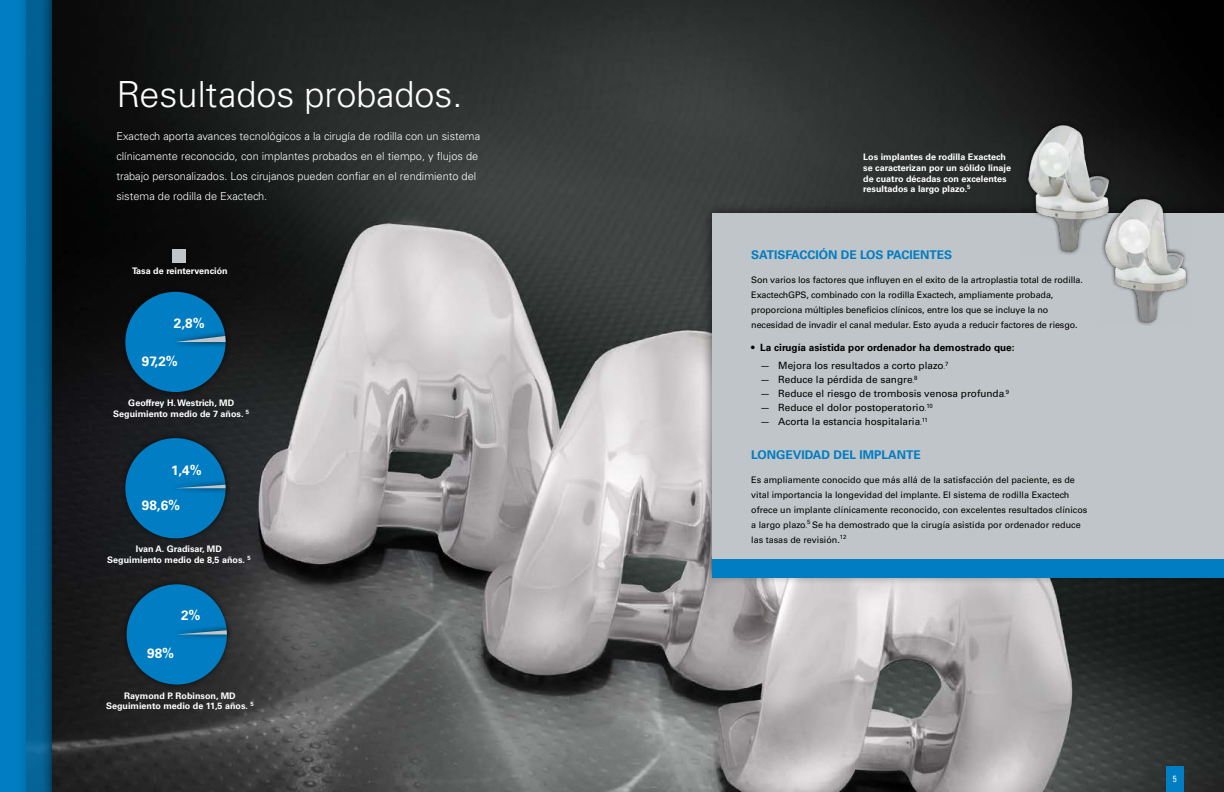
<style>
.page{position:relative;width:1224px;height:792px;background:#fff}
.page>*{position:absolute;margin:0;border:0;box-sizing:border-box;transform-origin:0 0}
.t1{font:300 36px "Univers LT Std";color:#fff}
.t2{font:700 13.5px "Univers LT Std";color:#fff}
.t3{font:700 12px "Univers LT Std";color:#007dc3}
.t4{font:300 11px/20px "Univers LT Std";color:#fff}
.t5{font:10px "Univers LT Std";color:#000}
.t6{font:700 10px "Univers LT Std";color:#000}
.t7{font:9px/15px "Univers LT Std";color:#000}
.t8{font:700 9px/10.8px "Univers LT Std";color:#fff;text-align:center}
.t9{font:condensed 9px "Univers LT Std";color:#fff}
.t10{font:6px "Univers LT Std";color:#000}
.s1{font-size:6px}
</style>
<div class="page">
<svg style="left:0;top:0;width:393px;height:792px;background:#016ba6"></svg>
<img style="left:52px;top:0;width:1172px;height:792px">
<div style="left:701px;top:201px;width:523px;height:384px;background:#000;opacity:.75"></div>
<div style="left:713px;top:214px;width:511px;height:359px;background:#bfc5c8"></div>
<div style="left:713px;top:559px;width:511px;height:19px;background:#007dc3"></div>
<div style="left:1166px;top:767px;width:17px;height:25px;background:#007dc3"></div>
<img style="left:1104px;top:195px;width:86px;height:130px">
<img style="left:1021px;top:122px;width:92px;height:133px">
<div style="left:120px;top:432px;width:111px;height:112px;background:#1c1f22"></div>
<div style="left:125px;top:438px;width:101px;height:100px;background:#007dc3;border-radius:50%"></div>
<div style="left:171px;top:479px;width:60px;height:15px;background:#000;opacity:.75"></div>
<svg style="left:175px;top:485px;width:51px;height:3px"></svg>
<div style="left:121px;top:579px;width:111px;height:111px;background:#000;opacity:.55"></div>
<div style="left:127px;top:584px;width:100px;height:101px;background:#007dc3;border-radius:50%"></div>
<div style="left:172px;top:625px;width:60px;height:15px;background:#000;opacity:.75"></div>
<svg style="left:176px;top:630px;width:51px;height:4px"></svg>
<div style="left:167px;top:244px;width:24px;height:25px;background:#000;opacity:.75"></div>
<div style="left:172px;top:250px;width:13px;height:13px;background:#bfc5c8"></div>
<div style="left:120px;top:286px;width:111px;height:112px;background:#000;opacity:.55"></div>
<div style="left:125px;top:292px;width:101px;height:100px;background:#007dc3;border-radius:50%"></div>
<div style="left:171px;top:331px;width:60px;height:16px;background:#000;opacity:.75"></div>
<svg style="left:175px;top:336px;width:51px;height:6px"></svg>
<h1 class="t1" style="left:116px;top:72px;width:348px">Resultados probados.</h1>
<p class="t4" style="left:116px;top:126px;width:365px">Exactech aporta avances tecnológicos a la cirugía de rodilla con un sistema clínicamente reconocido, con implantes probados en el tiempo, y flujos de trabajo personalizados. Los cirujanos pueden confiar en el rendimiento del sistema de rodilla de Exactech.</p>
<p class="t8" style="left:132px;top:266px;width:97px">Tasa de reintervención</p>
<h2 class="t2" style="left:174px;top:316px;width:32px">2,8%</h2>
<h2 class="t2" style="left:142px;top:353px;width:37px">97,2%</h2>
<p class="t8" style="left:113px;top:398px;width:137px">Geoffrey H. Westrich, MD<br>Seguimiento medio de 7 años. <sup>5</sup></p>
<h2 class="t2" style="left:171px;top:462px;width:32px">1,4%</h2>
<h2 class="t2" style="left:142px;top:498px;width:40px">98,6%</h2>
<p class="t8" style="left:107px;top:544px;width:145px">Ivan A. Gradisar, MD<br>Seguimiento medio de 8,5 años. <sup>5</sup></p>
<h2 class="t2" style="left:181px;top:607px;width:21px">2%</h2>
<h2 class="t2" style="left:147px;top:645px;width:29px">98%</h2>
<p class="t8" style="left:106px;top:690px;width:149px">Raymond P. Robinson, MD<br>Seguimiento medio de 11,5 años. <sup>5</sup></p>
<p class="t8" style="left:863px;top:152px;width:149px;text-align:left">Los implantes de rodilla Exactech se caracterizan por un sólido linaje de cuatro décadas con excelentes resultados a largo plazo.<sup>5</sup></p>
<h3 class="t3" style="left:751px;top:248px;width:202px">SATISFACCIÓN DE LOS PACIENTES</h3>
<p class="t7" style="left:751px;top:272px;width:333px">Son varios los factores que influyen en el exito de la artroplastia total de rodilla.<br>ExactechGPS, combinado con la rodilla Exactech, ampliamente probada, proporciona múltiples beneficios clínicos, entre los que se incluye la no necesidad de invadir el canal medular. Esto ayuda a reducir factores de riesgo.</p>
<p class="t6" style="left:751px;top:342px;width:265px">• La cirugía asistida por ordenador ha demostrado que:</p>
<p class="t5" style="left:760px;top:360px;width:186px">— Mejora los resultados a corto plazo<span class="s1">.</span></p>
<p class="t10" style="left:945px;top:360px;width:5px">7</p>
<p class="t5" style="left:760px;top:374px;width:155px">— Reduce la pérdida de sangre<span class="s1">.</span></p>
<p class="t10" style="left:914px;top:374px;width:5px">8</p>
<p class="t5" style="left:760px;top:388px;width:247px">— Reduce el riesgo de trombosis venosa profunda<span class="s1">.</span></p>
<p class="t10" style="left:1006px;top:388px;width:5px">9</p>
<p class="t5" style="left:760px;top:402px;width:168px">— Reduce el dolor postoperatorio<span class="s1">.</span></p>
<p class="t10" style="left:926px;top:402px;width:8px">10</p>
<p class="t5" style="left:760px;top:416px;width:163px">— Acorta la estancia hospitalaria<span class="s1">.</span></p>
<p class="t10" style="left:922px;top:416px;width:7px">11</p>
<h3 class="t3" style="left:751px;top:448px;width:171px">LONGEVIDAD DEL IMPLANTE</h3>
<p class="t7" style="left:751px;top:472px;width:338px">Es ampliamente conocido que más allá de la satisfacción del paciente, es de vital importancia la longevidad del implante. El sistema de rodilla Exactech ofrece un implante clínicamente reconocido, con excelentes resultados clínicos a largo plazo<span class="s1">.</span><sup>5</sup> Se ha demostrado que la cirugía asistida por ordenador reduce las tasas de revisión.<sup>12</sup></p>
<p class="t9" style="left:1173px;top:773px;width:5px">5</p>
</div>
